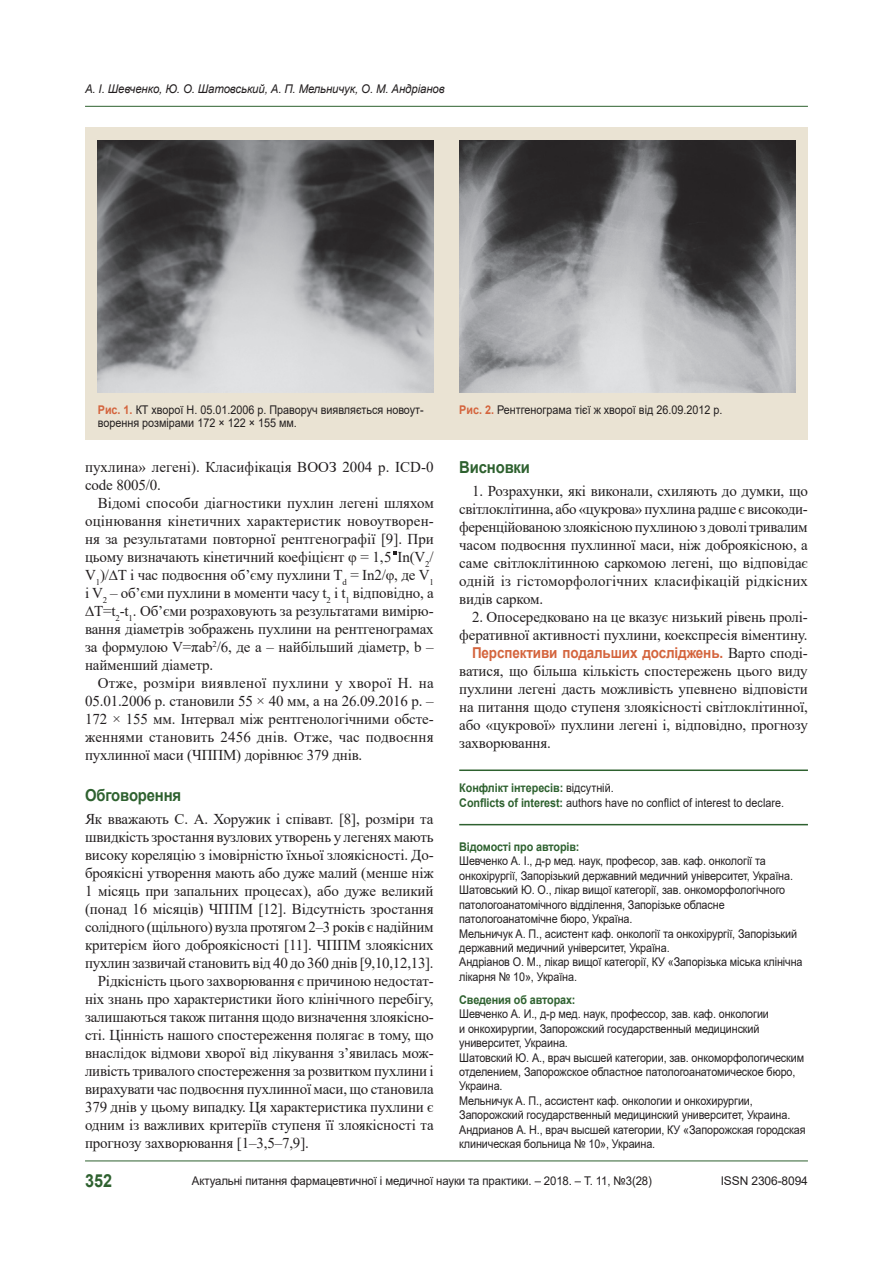
<style>
.page{position:relative;width:893px;height:1263px;background:#fff}
.page>*{position:absolute;margin:0;border:0;box-sizing:border-box;transform-origin:0 0}
.t1{font:700 18px "Arial";color:#2e612f;scale:.9 1}
.nazva{font:700 16.5px "Arial";letter-spacing:-.01em;color:#2e612f;scale:.9 1}
.tecst{font:15px/18px "Times New Roman";letter-spacing:-.01em;color:#231f20;text-align:justify}
.tecst_1{font:15px/18px "Times New Roman";letter-spacing:-.02em;color:#231f20;text-align:justify}
._131{font:12px/14.4px "Arial";letter-spacing:-.01em;color:#231f20;scale:.9 1}
.примечание{font:12px/13.5px "Arial";color:#231f20;scale:.9 1}
._132{font:12px/14.4px "Arial";color:#231f20;scale:.9 1}
._131-2{font:12px "Arial";letter-spacing:-.01em;color:#231f20;scale:.95 1}
.Колонтитул_автор_наз{font:italic 12px "Arial";letter-spacing:-.01em;color:#231f20;scale:.95 1}
._130_line{font:700 12px "Arial";letter-spacing:-.01em;color:#2e612f;scale:.9 1}
._130{font:700 12px "Arial";letter-spacing:-.01em;color:#2e612f;scale:.9 1}
._131-3{font:12px "Arial";letter-spacing:-.01em;color:#231f20}
.s1{font-weight:700;color:#d4643d}
.s2{font-family:"Arial";font-weight:700;color:#d4643d}
.s3{font-weight:700;color:#2e612f}
</style>
<div class="page">
<hr style="left:85px;top:1160px;width:723px;height:1px;background:#2e612f">
<hr style="left:85px;top:106px;width:723px;height:1px;background:#2e612f">
<hr style="left:459px;top:769px;width:349px;height:2px;background:#2e612f">
<hr style="left:459px;top:824px;width:349px;height:1px;background:#2e612f">
<div style="left:85px;top:128px;width:723px;height:312px;background:#eae3d3"></div>
<img style="left:98px;top:140px;width:336px;height:252px">
<img style="left:459px;top:140px;width:336px;height:252px">
<p class="Колонтитул_автор_наз" style="left:85px;top:81px;width:380px">А. І. Шевченко, Ю. О. Шатовський, А. П. Мельничук, О. М. Андріанов</p>
<p class="примечание" style="left:98px;top:403px;width:364px"><span class="s1">Рис. 1.</span> КТ хворої Н. 05.01.2006 р. Праворуч виявляється новоут&shy;ворення розмірами 172 × 122 × 155 мм.</p>
<p class="примечание" style="left:459px;top:403px;width:294px"><span class="s1">Рис. 2.</span> Рентгенограма тієї ж хворої від 26.09.2012 р.</p>
<p class="tecst" style="left:85px;top:457px;width:350px">пухлина» легені). Класифікація ВООЗ 2004 р. ICD-0 code 8005/0.</p>
<p class="tecst" style="left:85px;top:493px;width:350px;text-indent:13px">Відомі способи діагностики пухлин легені шляхом оцінювання кінетичних характеристик новоутворен&shy;ня за результатами повторної рентгенографії [9]. При цьому визначають кінетичний коефіцієнт φ = 1,5 In(V<sub>2</sub>/ V<sub>1</sub>)/∆T і час подвоєння об’єму пухлини T<sub>d</sub> = In2/φ, де V<sub>1 </sub>і V<sub>2</sub> – об’єми пухлини в моменти часу t<sub>2</sub> і t<sub>1</sub> відповідно, a ∆T=t<sub>2</sub>-t<sub>1</sub>. Об’єми розраховують за результатами вимірю&shy;вання діаметрів зображень пухлини на рентгенограмах за формулою V=πab<sup>2</sup>/6, де а – найбільший діаметр, b – найменший діаметр.</p>
<p class="tecst" style="left:85px;top:673px;width:350px;text-indent:13px">Отже, розміри виявленої пухлини у хворої Н. на 05.01.2006 р. становили 55 × 40 мм, а на 26.09.2016 р. – 172 × 155 мм. Інтервал між рентгенологічними обсте&shy;женнями становить 2456 днів. Отже, час подвоєння пухлинної маси (ЧППМ) дорівнює 379 днів.</p>
<p class="nazva" style="left:85px;top:784px;width:108px">Обговорення</p>
<p class="tecst_1" style="left:85px;top:809px;width:350px">Як вважають С. А. Хоружик і співавт. [8], розміри та швидкість зростання вузлових утворень у легенях мають високу кореляцію з імовірністю їхньої злоякісності. До&shy;броякісні утворення мають або дуже малий (менше ніж 1 місяць при запальних процесах), або дуже великий (понад 16 місяців) ЧППМ [12]. Відсутність зростання солідного (щільного) вузла протягом 2–3 років є надійним критерієм його доброякісності [11]. ЧППМ злоякісних пухлин зазвичай становить від 40 до 360 днів [9,10,12,13].</p>
<p class="tecst" style="left:85px;top:971px;width:350px;text-indent:13px">Рідкісність цього захворювання є причиною недостат&shy;ніх знань про характеристики його клінічного перебігу, залишаються також питання щодо визначення злоякісно&shy;сті. Цінність нашого спостереження полягає в тому, що внаслідок відмови хворої від лікування з’явилась мож&shy;ливість тривалого спостереження за розвитком пухлини і вирахувати час подвоєння пухлинної маси, що становила 379 днів у цьому випадку. Ця характеристика пухлини є одним із важливих критеріїв ступеня її злоякісності та прогнозу захворювання [1–3,5–7,9].</p>
<p class="nazva" style="left:459px;top:456px;width:80px">Висновки</p>
<p class="tecst" style="left:459px;top:481px;width:350px;text-indent:13px">1. Розрахунки, які виконали, схиляють до думки, що світлоклітинна, або «цукрова» пухлина радше є високоди&shy;ференційованою злоякісною пухлиною з доволі тривалим часом подвоєння пухлинної маси, ніж доброякісною, а саме світлоклітинною саркомою легені, що відповідає одній із гістоморфологічних класифікацій рідкісних видів сарком.</p>
<p class="tecst" style="left:459px;top:607px;width:350px;text-align:right">2. Опосередковано на це вказує низький рівень пролі&shy;феративної активності пухлини, коекспресія віментину.</p>
<p class="tecst" style="left:459px;top:643px;width:350px;text-indent:13px"><span class="s2">Перспективи подальших досліджень.</span> Варто споді&shy;ватися, що більша кількість спостережень цього виду пухлини легені дасть можливість упевнено відповісти на питання щодо ступеня злоякісності світлоклітинної, або «цукрової» пухлини легені і, відповідно, прогнозу захворювання.</p>
<p class="_132" style="left:459px;top:781px;width:362px"><span class="s3">Конфлікт інтересів:</span> відсутній.<br><span class="s3">Conflicts of interest:</span> authors have no conflict of interest to declare.</p>
<p class="_130_line" style="left:459px;top:838px;width:135px">Відомості про авторів:</p>
<p class="_131" style="left:459px;top:854px;width:372px">Шевченко А. І., д-р мед. наук, професор, зав. каф. онкології та онкохірургії, Запорізький державний медичний університет, Україна.</p>
<p class="_131" style="left:459px;top:883px;width:364px">Шатовський Ю. О., лікар вищої категорії, зав. онкоморфологічного патологоанатомічного відділення, Запорізьке обласне патологоанатомічне бюро, Україна.</p>
<p class="_131" style="left:459px;top:926px;width:377px">Мельничук А. П., асистент каф. онкології та онкохірургії, Запорізький державний медичний університет, Україна.</p>
<p class="_131" style="left:459px;top:955px;width:383px">Андріанов О. М., лікар вищої категорії, КУ «Запорізька міська клінічна лікарня № 10», Україна.</p>
<p class="_130" style="left:459px;top:991px;width:131px">Сведения об авторах:</p>
<p class="_131" style="left:459px;top:1007px;width:346px">Шевченко А. И., д-р мед. наук, профессор, зав. каф. онкологии и онкохирургии, Запорожский государственный медицинский университет, Украина.</p>
<p class="_131" style="left:459px;top:1050px;width:385px">Шатовский Ю. А., врач высшей категории, зав. онкоморфологическим отделением, Запорожское областное патологоанатомическое бюро,<br>Украина.</p>
<p class="_131" style="left:459px;top:1093px;width:369px">Мельничук А. П., ассистент каф. онкологии и онкохирургии,<br>Запорожский государственный медицинский университет, Украина.</p>
<p class="_131" style="left:459px;top:1122px;width:386px">Андрианов А. Н., врач высшей категории, КУ «Запорожская городская клиническая больница № 10», Украина.</p>
<p class="t1" style="left:85px;top:1168px;width:32px">352</p>
<p class="_131-2" style="left:192px;top:1172px;width:486px">Актуальні питання фармацевтичної і медичної науки та практики. – 2018. – Т. 11, №3(28)</p>
<p class="_131-3" style="left:721px;top:1172px;width:89px">ISSN 2306-8094</p>
</div>
